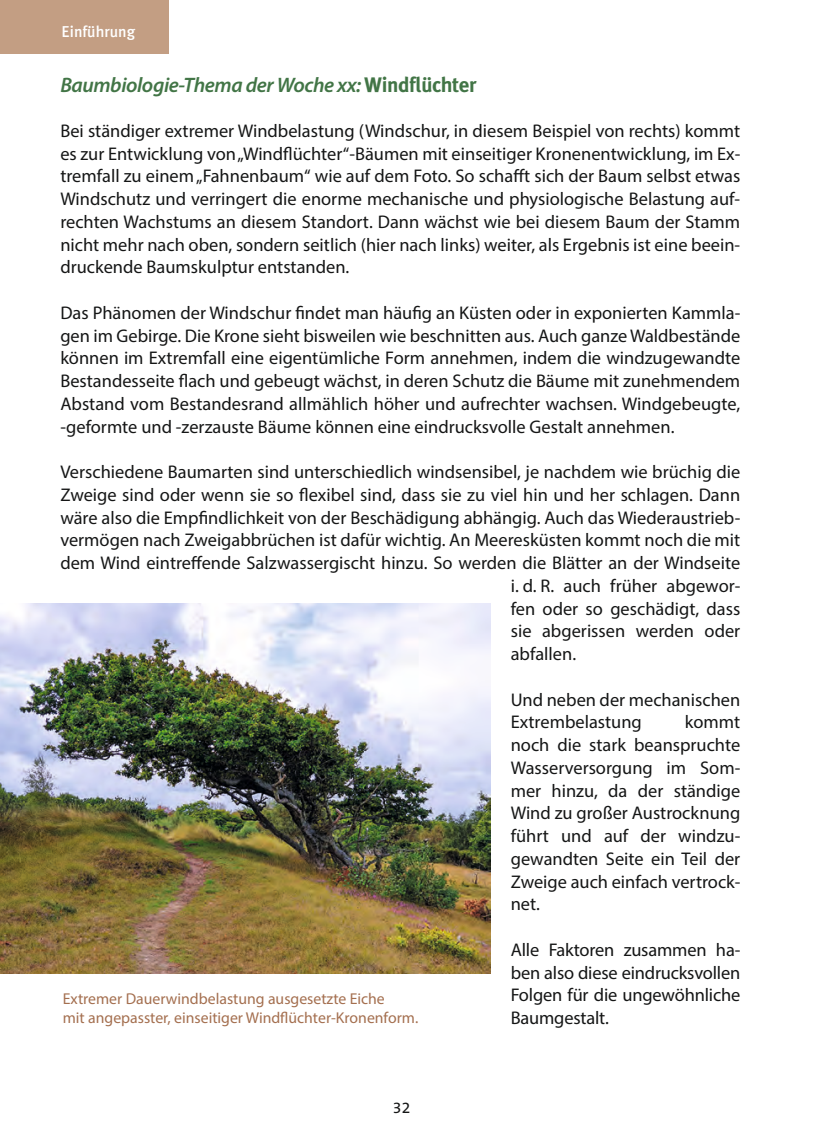
<style>
.page{position:relative;width:823px;height:1145px;background:#fff}
.page>*{position:absolute;margin:0;border:0;box-sizing:border-box;transform-origin:0 0}
.t1{font:italic 600 21px "Myriad Pro";letter-spacing:-.02em;color:#427546}
.t2{font:18.38px/22.8px "Myriad Pro";color:#151616;text-align:justify}
.t3{font:15.75px/18.9px "Myriad Pro";color:#a46f4f}
.t4{font:500 15.75px "Meta Plus Lining";color:#fff}
.t5{font:15.75px "The Sans B5 Plain";color:#151616}
.s1{font-family:"Meta Plus Lining";font-weight:700;font-style:normal}
</style>
<div class="page">
<div style="left:0;top:0;width:168px;height:53px;background:#c39e83"></div>
<img style="left:0;top:604px;width:491px;height:370px">
<p class="t4" style="left:62px;top:23px;width:75px">Einführung</p>
<p class="t1" style="left:60px;top:73px;width:417px">Baumbiologie-Thema der Woche xx: <span class="s1">Windflüchter</span></p>
<p class="t2" style="left:60px;top:119px;width:681px">Bei ständiger extremer Windbelastung (Windschur, in diesem Beispiel von rechts) kommt es zur Entwicklung von „Windflüchter“-Bäumen mit einseitiger Kronenentwicklung, im Ex&shy;tremfall zu einem „Fahnenbaum“ wie auf dem Foto. So schafft sich der Baum selbst etwas Windschutz und verringert die enorme mechanische und physiologische Belastung auf&shy;rechten Wachstums an diesem Standort. Dann wächst wie bei diesem Baum der Stamm nicht mehr nach oben, sondern seitlich (hier nach links) weiter, als Ergebnis ist eine beein&shy;druckende Baumskulptur entstanden.</p>
<p class="t2" style="left:60px;top:301px;width:681px">Das Phänomen der Windschur findet man häufig an Küsten oder in exponierten Kammla&shy;gen im Gebirge. Die Krone sieht bisweilen wie beschnitten aus. Auch ganze Waldbestände können im Extremfall eine eigentümliche Form annehmen, indem die windzugewandte Bestandesseite flach und gebeugt wächst, in deren Schutz die Bäume mit zunehmendem Abstand vom Bestandesrand allmählich höher und aufrechter wachsen. Windgebeugte, -geformte und -zerzauste Bäume können eine eindrucksvolle Gestalt annehmen.</p>
<p class="t2" style="left:60px;top:460px;width:681px">Verschiedene Baumarten sind unterschiedlich windsensibel, je nachdem wie brüchig die</p>
<p class="t2" style="left:60px;top:483px;width:681px">Zweige sind oder wenn sie so flexibel sind, dass sie zu viel hin und her schlagen. Dann</p>
<p class="t2" style="left:60px;top:506px;width:681px">wäre also die Empfindlichkeit von der Beschädigung abhängig. Auch das Wiederaustrieb-</p>
<p class="t2" style="left:60px;top:528px;width:681px">vermögen nach Zweigabbrüchen ist dafür wichtig. An Meeresküsten kommt noch die mit</p>
<p class="t2" style="left:60px;top:551px;width:681px">dem Wind eintreffende Salzwassergischt hinzu. So werden die Blätter an der Windseite</p>
<p class="t2" style="left:510px;top:574px;width:231px">i. d. R. auch früher abgewor-</p>
<p class="t2" style="left:510px;top:597px;width:231px">fen oder so geschädigt, dass</p>
<p class="t2" style="left:510px;top:619px;width:231px">sie abgerissen werden oder</p>
<p class="t2" style="left:510px;top:642px;width:67px">abfallen.</p>
<p class="t2" style="left:510px;top:688px;width:231px">Und neben der mechanischen<br>Extrembelastung</p>
<p class="t2" style="left:510px;top:710px;width:231px;text-indent:174px">kommt noch die stark beanspruchte Wasserversorgung im Som&shy;mer hinzu, da der ständige Wind zu großer Austrocknung führt und auf der windzu&shy;gewandten Seite ein Teil der Zweige auch einfach vertrock&shy;net.</p>
<p class="t2" style="left:510px;top:938px;width:231px">Alle Faktoren zusammen ha&shy;ben also diese eindrucksvollen Folgen für die ungewöhnliche Baumgestalt.</p>
<p class="t3" style="left:63px;top:989px;width:357px">Extremer Dauerwindbelastung ausgesetzte Eiche<br>mit angepasster, einseitiger Windflüchter-Kronenform.</p>
<p class="t5" style="left:392px;top:1100px;width:19px">32</p>
</div>
